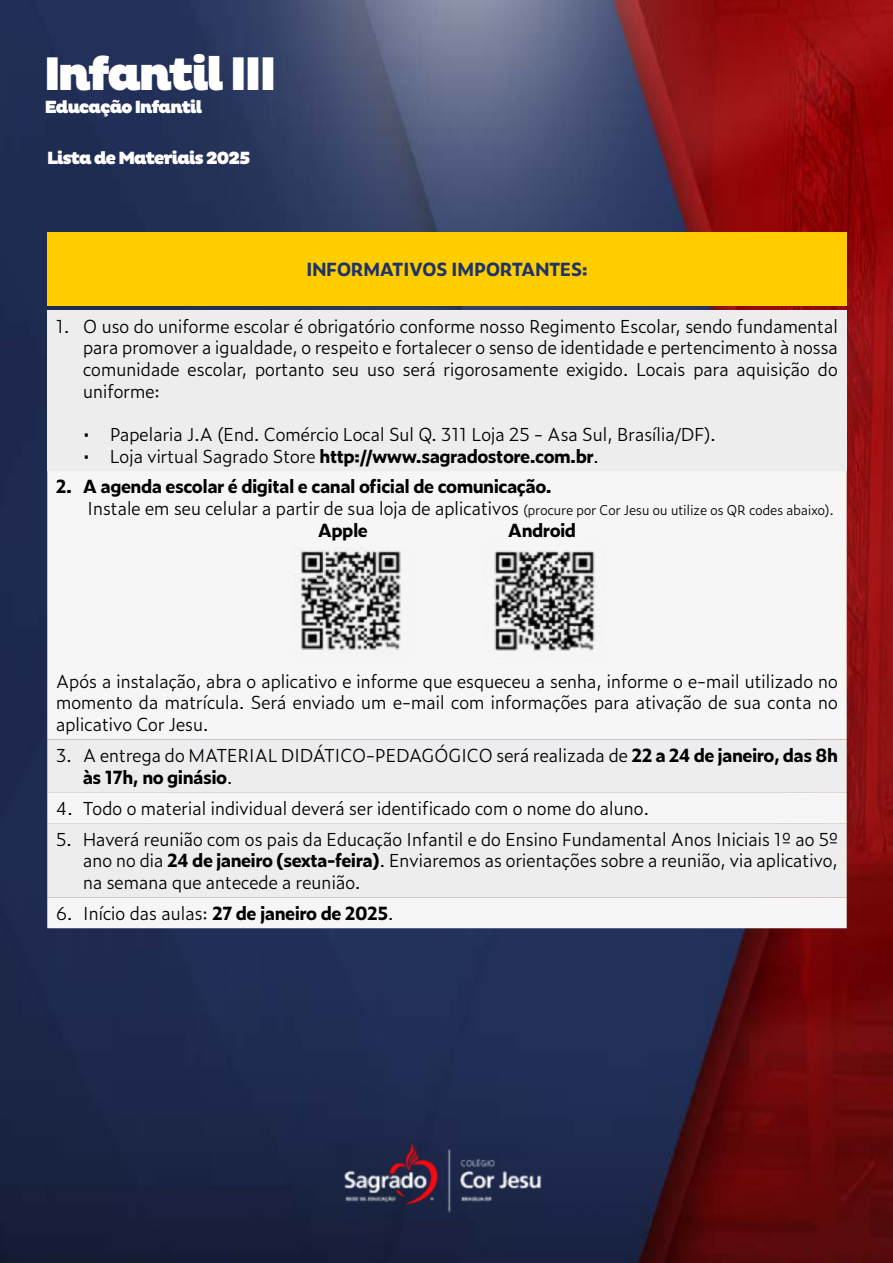
<style>
.page{position:relative;width:893px;height:1263px;background:#fff}
.page>*{position:absolute;margin:0;border:0;box-sizing:border-box;transform-origin:0 0}
.t1{font:900 48px "Pluto";letter-spacing:-.08em;color:#fff}
.t2{font:300 18px/21.6px "Zeitung Pro";letter-spacing:-.03em;color:#000;text-align:justify}
.t3{font:700 18px "Zeitung Pro";letter-spacing:-.03em;color:#000}
.t4{font:900 18px "Pluto";letter-spacing:-.08em;color:#fff}
.t5{font:700 18px "Zeitung Pro";letter-spacing:-.03em;color:#1e3369}
.s1{font-weight:300}
.s2{font-size:13.5px}
.s3{font-weight:700}
</style>
<div class="page">
<img style="left:0;top:0;width:893px;height:1263px">
<img style="left:339px;top:1141px;width:210px;height:76px">
<div style="left:47px;top:233px;width:800px;height:73px;background:#ffcd00"></div>
<div style="left:47px;top:310px;width:800px;height:161px;background:#ededed"></div>
<div style="left:47px;top:471px;width:800px;height:457px;background:#f6f6f6"></div>
<svg style="left:47px;top:740px;width:800px;height:157px;fill:#ededed"></svg>
<img style="left:484px;top:540px;width:120px;height:120px">
<img style="left:293px;top:548px;width:117px;height:111px">
<h1 class="t1" style="left:43px;top:46px;width:236px">Infantil III</h1>
<p class="t4" style="left:45px;top:96px;width:159px">Educação Infantil</p>
<p class="t4" style="left:47px;top:147px;width:205px">Lista de Materiais 2025</p>
<p class="t5" style="left:306px;top:256px;width:283px">INFORMATIVOS IMPORTANTES:</p>
<p class="t2" style="left:83px;top:315px;width:757px;text-indent:-27px">1. O uso do uniforme escolar é obrigatório conforme nosso Regimento Escolar, sendo fundamental para promover a igualdade, o respeito e fortalecer o senso de identidade e pertencimento à nossa comunidade escolar, portanto seu uso será rigorosamente exigido. Locais para aquisição do uniforme:</p>
<p class="t2" style="left:83px;top:423px;width:635px">• Papelaria J.A (End. Comércio Local Sul Q. 311 Loja 25 - Asa Sul, Brasília/DF).</p>
<p class="t3" style="left:83px;top:442px;width:518px"><span class="s1">• Loja virtual Sagrado Store</span> http://www.sagradostore.com.br<span class="s1">.</span></p>
<p class="t3" style="left:56px;top:473px;width:498px">2. A agenda escolar é digital e canal oficial de comunicação.</p>
<p class="t2" style="left:87px;top:497px;width:748px">Instale em seu celular a partir de sua loja de aplicativos <span class="s2">(procure por Cor Jesu ou utilize os QR codes abaixo).</span></p>
<p class="t3" style="left:318px;top:516px;width:52px">Apple</p>
<p class="t3" style="left:508px;top:516px;width:70px">Android</p>
<p class="t2" style="left:56px;top:670px;width:784px">Após a instalação, abra o aplicativo e informe que esqueceu a senha, informe o e-mail utilizado no momento da matrícula. Será enviado um e-mail com informações para ativação de sua conta no aplicativo Cor Jesu.</p>
<p class="t2" style="left:83px;top:744px;width:757px;text-indent:-27px">3. A entrega do MATERIAL DIDÁTICO-PEDAGÓGICO será realizada de <span class="s3">22 a 24 de janeiro, das 8h às 17h, no ginásio</span>.</p>
<p class="t2" style="left:56px;top:796px;width:595px">4. Todo o material individual deverá ser identificado com o nome do aluno.</p>
<p class="t2" style="left:83px;top:827px;width:757px;text-indent:-27px">5. Haverá reunião com os pais da Educação Infantil e do Ensino Fundamental Anos Iniciais 1º ao 5º ano no dia <span class="s3">24 de janeiro (sexta-feira)</span>. Enviaremos as orientações sobre a reunião, via aplicativo, na semana que antecede a reunião.</p>
<p class="t2" style="left:56px;top:902px;width:340px">6. Início das aulas: <span class="s3">27 de janeiro de 2025</span>.</p>
</div>
